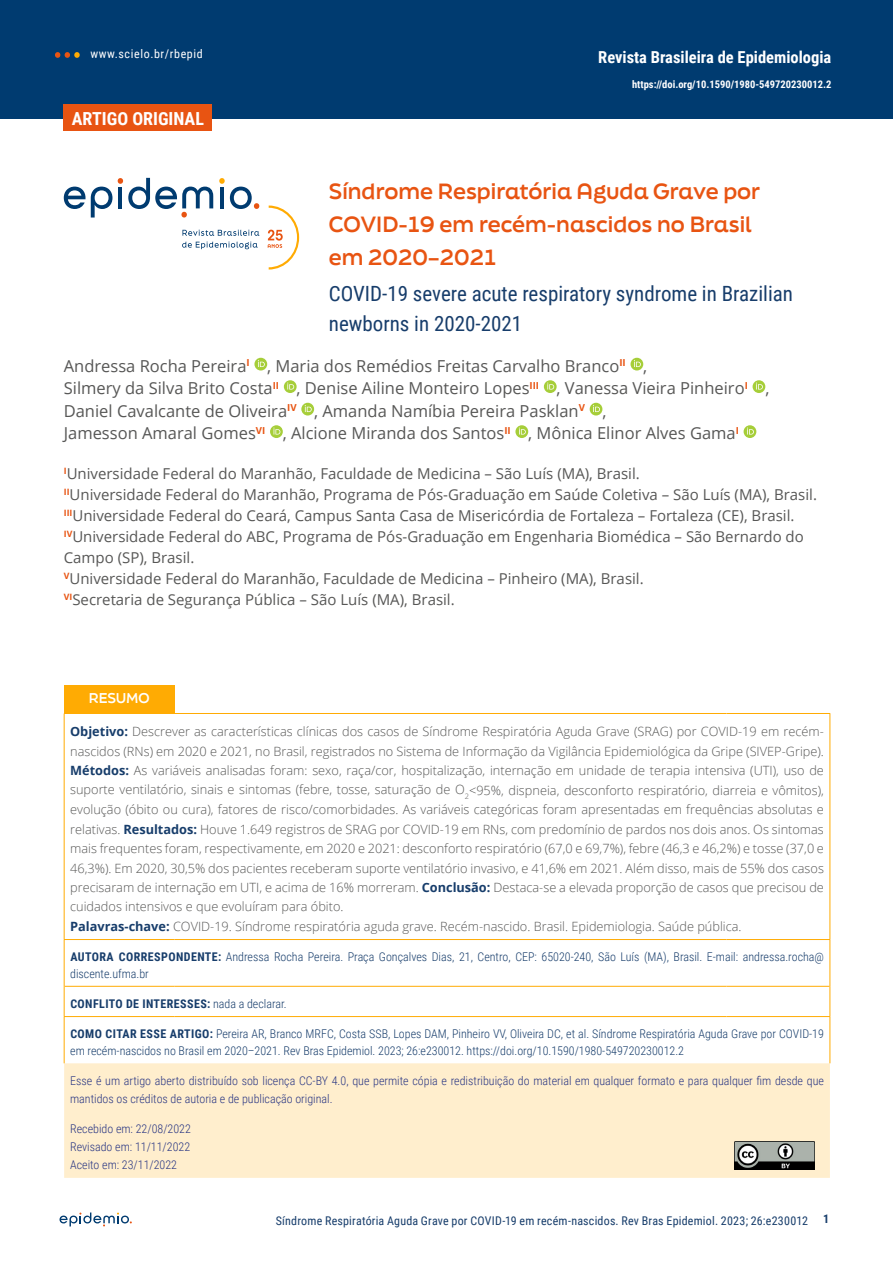
<style>
.page{position:relative;width:893px;height:1263px;background:#fff}
.page>*{position:absolute;margin:0;border:0;box-sizing:border-box;transform-origin:0 0}
.t1{font:700 21px/33px "Final Six";color:#e85412}
.t2{font:21px/30px "Roboto Condensed";color:#173d6b}
.t3{font:700 18px "Roboto Condensed";color:#fff}
.t4{font:16.5px/22.5px "Open Sans";color:#575756}
.t5{font:700 16.5px "Roboto Condensed";color:#fff}
.t6{font:15px/21px "Open Sans";color:#575756}
.t7{font:700 13.5px "Final Six";letter-spacing:-.01em;color:#fff}
.t8{font:300 12.75px/19.5px "Open Sans";color:#575756}
.t9{font:300 12px/16.5px "Roboto Condensed";color:#173d6b}
.t10{font:300 12px/18px "Roboto Condensed";color:#283583}
.t11{font:12px "Roboto Condensed";letter-spacing:.015em;color:#173d6b}
.t12{font:700 12px "Roboto Condensed";letter-spacing:.035em;color:#173d6b}
.t13{font:12px "Roboto Condensed";letter-spacing:.05em;color:#fff}
.t14{font:700 10.5px "Roboto Condensed";color:#fff}
.s1{font-weight:700;color:#173d6b}
.s2{font-weight:700}
.s3{font-weight:300}
</style>
<div class="page">
<svg style="left:60px;top:1212px;width:72px;height:14px"></svg>
<div style="left:0;top:0;width:893px;height:118px;background:#003b70"></div>
<svg style="left:55px;top:52px;width:25px;height:6px"></svg>
<div style="left:254px;top:358px;width:13px;height:12px;background:#a6ce39;border-radius:50%"></div>
<svg style="left:258px;top:360px;width:7px;height:7px"></svg>
<div style="left:630px;top:358px;width:13px;height:12px;background:#a6ce39;border-radius:50%"></div>
<svg style="left:634px;top:360px;width:7px;height:7px"></svg>
<svg style="left:284px;top:380px;width:13px;height:13px"></svg>
<svg style="left:287px;top:383px;width:7px;height:6px"></svg>
<svg style="left:544px;top:380px;width:13px;height:13px"></svg>
<svg style="left:547px;top:383px;width:7px;height:6px"></svg>
<svg style="left:753px;top:380px;width:12px;height:13px"></svg>
<svg style="left:756px;top:383px;width:7px;height:6px"></svg>
<svg style="left:301px;top:403px;width:13px;height:12px"></svg>
<svg style="left:305px;top:405px;width:7px;height:7px"></svg>
<div style="left:590px;top:403px;width:12px;height:12px;background:#a6ce39;border-radius:50%"></div>
<svg style="left:593px;top:405px;width:7px;height:7px"></svg>
<svg style="left:270px;top:425px;width:13px;height:13px"></svg>
<svg style="left:273px;top:428px;width:7px;height:6px"></svg>
<svg style="left:515px;top:425px;width:13px;height:13px"></svg>
<svg style="left:519px;top:428px;width:7px;height:6px"></svg>
<svg style="left:744px;top:425px;width:12px;height:13px"></svg>
<svg style="left:747px;top:428px;width:7px;height:6px"></svg>
<svg style="left:64px;top:187px;width:48px;height:30px"></svg>
<svg style="left:118px;top:178px;width:95px;height:39px"></svg>
<svg style="left:219px;top:178px;width:40px;height:31px"></svg>
<svg style="left:182px;top:230px;width:77px;height:6px"></svg>
<svg style="left:182px;top:242px;width:76px;height:7px"></svg>
<svg style="left:268px;top:206px;width:31px;height:64px"></svg>
<div style="left:64px;top:105px;width:148px;height:26px;background:#e85412"></div>
<div style="left:64px;top:685px;width:110px;height:28px;background:#ffab03"></div>
<div style="left:64px;top:1063px;width:766px;height:115px;background:#ffeecd"></div>
<hr style="left:64px;top:713px;width:1px;height:226px;background:#ffab03">
<hr style="left:174px;top:713px;width:552px;height:1px;background:#ffab03">
<hr style="left:726px;top:713px;width:104px;height:1px;background:#ffab03">
<hr style="left:829px;top:714px;width:1px;height:225px;background:#ffab03">
<hr style="left:64px;top:940px;width:1px;height:46px;background:#ffab03">
<hr style="left:64px;top:986px;width:1px;height:30px;background:#ffab03">
<hr style="left:64px;top:939px;width:110px;height:1px;background:#ffab03">
<hr style="left:174px;top:939px;width:552px;height:1px;background:#ffab03">
<hr style="left:726px;top:939px;width:104px;height:1px;background:#ffab03">
<hr style="left:829px;top:940px;width:1px;height:46px;background:#ffab03">
<hr style="left:829px;top:986px;width:1px;height:30px;background:#ffab03">
<hr style="left:65px;top:986px;width:109px;height:1px;background:#ffab03">
<hr style="left:174px;top:986px;width:552px;height:1px;background:#ffab03">
<hr style="left:726px;top:986px;width:103px;height:1px;background:#ffab03">
<hr style="left:64px;top:1017px;width:1px;height:46px;background:#ffab03">
<hr style="left:64px;top:1016px;width:110px;height:1px;background:#ffab03">
<hr style="left:174px;top:1016px;width:552px;height:1px;background:#ffab03">
<hr style="left:726px;top:1016px;width:104px;height:1px;background:#ffab03">
<hr style="left:829px;top:1017px;width:1px;height:46px;background:#ffab03">
<img style="left:735px;top:1141px;width:79px;height:28px">
<p class="t13" style="left:90px;top:45px;width:114px">www.scielo.br/rbepid</p>
<h2 class="t3" style="left:72px;top:106px;width:134px">ARTIGO ORIGINAL</h2>
<p class="t5" style="left:598px;top:46px;width:235px">Revista Brasileira de Epidemiologia</p>
<p class="t14" style="left:632px;top:77px;width:201px">https://doi.org/10.1590/1980-549720230012.2</p>
<h1 class="t1" style="left:329px;top:174px;width:433px">Síndrome Respiratória Aguda Grave por<br>COVID-19 em recém-nascidos no Brasil em 2020–2021</h1>
<h1 class="t2" style="left:329px;top:278px;width:466px">COVID-19 severe acute respiratory syndrome in Brazilian newborns in 2020-2021</h1>
<p class="t4" style="left:64px;top:354px;width:707px">Andressa Rocha Pereira<sup>I</sup> , Maria dos Remédios Freitas Carvalho Branco<sup>II</sup> ,<br>Silmery da Silva Brito Costa<sup>II</sup> , Denise Ailine Monteiro Lopes<sup>III</sup> , Vanessa Vieira Pinheiro<sup>I</sup> , Daniel Cavalcante de Oliveira<sup>IV</sup> , Amanda Namíbia Pereira Pasklan<sup>V</sup> ,<br>Jamesson Amaral Gomes<sup>VI</sup> , Alcione Miranda dos Santos<sup>II</sup> , Mônica Elinor Alves Gama<sup>I</sup></p>
<p class="t6" style="left:64px;top:462px;width:755px"><sup>I</sup>Universidade Federal do Maranhão, Faculdade de Medicina – São Luís (MA), Brasil.<br><sup>II</sup>Universidade Federal do Maranhão, Programa de Pós-Graduação em Saúde Coletiva – São Luís (MA), Brasil.<br><sup>III</sup>Universidade Federal do Ceará, Campus Santa Casa de Misericórdia de Fortaleza – Fortaleza (CE), Brasil.<br><sup>IV</sup>Universidade Federal do ABC, Programa de Pós-Graduação em Engenharia Biomédica – São Bernardo do Campo (SP), Brasil.<br><sup>V</sup>Universidade Federal do Maranhão, Faculdade de Medicina – Pinheiro (MA), Brasil.<br><sup>VI</sup>Secretaria de Segurança Pública – São Luís (MA), Brasil.</p>
<p class="t7" style="left:89px;top:688px;width:62px">RESUMO</p>
<p class="t8" style="left:70px;top:721px;width:755px"><span class="s1">Objetivo:</span> Descrever as características clínicas dos casos de Síndrome Respiratória Aguda Grave (SRAG) por COVID-19 em recém&shy;nascidos (RNs) em 2020 e 2021, no Brasil, registrados no Sistema de Informação da Vigilância Epidemiológica da Gripe (SIVEP-Gripe).<br><span class="s1">Métodos:</span> As variáveis analisadas foram: sexo, raça/cor, hospitalização, internação em unidade de terapia intensiva (UTI), uso de suporte ventilatório, sinais e sintomas (febre, tosse, saturação de O<sub>2</sub>&lt;95%, dispneia, desconforto respiratório, diarreia e vômitos), evolução (óbito ou cura), fatores de risco/comorbidades. As variáveis categóricas foram apresentadas em frequências absolutas e relativas. <span class="s1">Resultados:</span> Houve 1.649 registros de SRAG por COVID-19 em RNs, com predomínio de pardos nos dois anos. Os sintomas mais frequentes foram, respectivamente, em 2020 e 2021: desconforto respiratório (67,0 e 69,7%), febre (46,3 e 46,2%) e tosse (37,0 e 46,3%). Em 2020, 30,5% dos pacientes receberam suporte ventilatório invasivo, e 41,6% em 2021. Além disso, mais de 55% dos casos precisaram de internação em UTI, e acima de 16% morreram. <span class="s1">Conclusão:</span> Destaca-se a elevada proporção de casos que precisou de cuidados intensivos e que evoluíram para óbito.<br><span class="s1">Palavras-chave:</span> COVID-19. Síndrome respiratória aguda grave. Recém-nascido. Brasil. Epidemiologia. Saúde pública.</p>
<p class="t9" style="left:70px;top:948px;width:755px"><span class="s2">AUTORA CORRESPONDENTE:</span> Andressa Rocha Pereira. Praça Gonçalves Dias, 21, Centro, CEP: 65020-240, São Luís (MA), Brasil. E-mail: andressa.rocha@ discente.ufma.br</p>
<p class="t12" style="left:70px;top:995px;width:218px">CONFLITO DE INTERESSES: <span class="s3">nada a declarar.</span></p>
<p class="t9" style="left:70px;top:1025px;width:755px"><span class="s2">COMO CITAR ESSE ARTIGO:</span> Pereira AR, Branco MRFC, Costa SSB, Lopes DAM, Pinheiro VV, Oliveira DC, et al. Síndrome Respiratória Aguda Grave por COVID-19 em recém-nascidos no Brasil em 2020–2021. Rev Bras Epidemiol. 2023; 26:e230012. https://doi.org/10.1590/1980-549720230012.2</p>
<p class="t10" style="left:70px;top:1071px;width:755px">Esse é um artigo aberto distribuído sob licença CC-BY 4.0, que permite cópia e redistribuição do material em qualquer formato e para qualquer fim desde que mantidos os créditos de autoria e de publicação original.</p>
<p class="t10" style="left:70px;top:1120px;width:122px;text-align:justify">Recebido em: 22/08/2022<br>Revisado em: 11/11/2022<br>Aceito em: 23/11/2022</p>
<p class="t11" style="left:276px;top:1212px;width:534px">Síndrome Respiratória Aguda Grave por COVID-19 em recém-nascidos. Rev Bras Epidemiol. 2023; 26:e230012</p>
<p class="t12" style="left:823px;top:1211px;width:8px">1</p>
</div>
